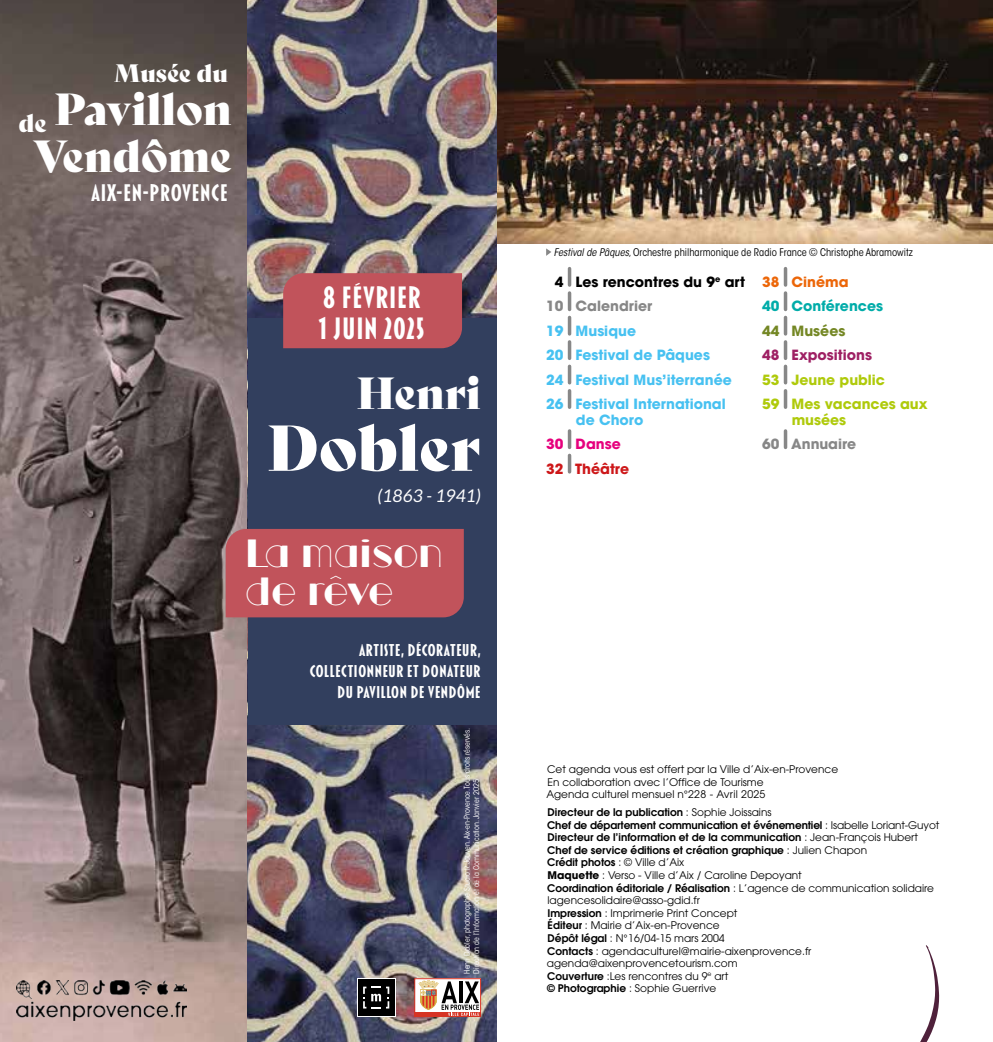
<style>
.page{position:relative;width:993px;height:1042px;background:#fff}
.page>*{position:absolute;margin:0;border:0;box-sizing:border-box;transform-origin:0 0}
.t1{font:63px "Bely Display";letter-spacing:-.005em;color:#fff}
.t2{font:43.75px/47.4px "Bely Display";color:#fff;text-align:center}
.t3{font:36.75px/37.8px "Broadacre Thin 3";letter-spacing:-.005em;color:#fff}
.t4{font:700 31.5px/31.5px "Blakely";color:#fff}
.t5{font:700 24.5px "Blakely";color:#fff}
.t6{font:24.5px "Bely Display";letter-spacing:-.005em;color:#fff}
.t7{font:700 17.5px/21px "Blakely";color:#fff;text-align:right}
.t8{font:italic 17.5px "Lato";color:#fff}
.t9{font:700 14px/24.5px "ITC Avant Garde Pro";color:#47c1f1}
.t10{font:700 14px/24.5px "ITC Avant Garde Pro";color:#afca0b}
.t11{font:700 14px/24.5px "ITC Avant Garde Pro";color:#000}
.t12{font:700 14px "ITC Avant Garde Pro";color:#00aca9}
.t13{font:700 14px "ITC Avant Garde Pro";color:#9e2063}
.t14{font:700 14px "ITC Avant Garde Pro";color:#878787}
.t15{font:700 14px "ITC Avant Garde Pro";color:#cd1719}
.t16{font:700 14px "ITC Avant Garde Pro";color:#ec6608}
.t17{font:700 14px "ITC Avant Garde Pro";color:#748724}
.t18{font:700 14px "ITC Avant Garde Pro";color:#e6007d}
.t19{font:10.5px/12.6px "ITC Avant Garde Pro";color:#000}
.t20{font:condensed 10.5px "ITC Avant Garde Std";color:#000}
.t21{font:condensed 7.88px/9.5px "ITC Avant Garde Std";color:#fff}
.s1{font-style:italic}
.s2{color:#878787}
.s3{font-weight:600}
.s4{font-weight:700}
</style>
<div class="page">
<svg style="left:546px;top:248px;width:5px;height:8px"></svg>
<img style="left:496px;top:0;width:496px;height:243px">
<svg style="left:567px;top:269px;width:4px;height:16px"></svg>
<svg style="left:567px;top:293px;width:4px;height:16px"></svg>
<svg style="left:567px;top:317px;width:4px;height:17px"></svg>
<svg style="left:567px;top:342px;width:4px;height:16px"></svg>
<svg style="left:567px;top:366px;width:4px;height:17px"></svg>
<svg style="left:567px;top:391px;width:4px;height:16px"></svg>
<svg style="left:567px;top:431px;width:4px;height:16px"></svg>
<svg style="left:567px;top:455px;width:4px;height:17px"></svg>
<svg style="left:783px;top:269px;width:4px;height:16px"></svg>
<svg style="left:783px;top:293px;width:4px;height:16px"></svg>
<svg style="left:783px;top:317px;width:4px;height:17px"></svg>
<svg style="left:783px;top:342px;width:4px;height:16px"></svg>
<svg style="left:783px;top:366px;width:4px;height:17px"></svg>
<svg style="left:783px;top:391px;width:4px;height:16px"></svg>
<svg style="left:783px;top:431px;width:4px;height:16px"></svg>
<img style="left:0;top:0;width:248px;height:1042px">
<img style="left:248px;top:0;width:248px;height:1042px">
<div style="left:248px;top:317px;width:248px;height:407px;background:#323f5e"></div>
<div style="left:283px;top:273px;width:179px;height:75px;background:#c1535b"></div>
<div style="left:225px;top:529px;width:238px;height:88px;background:#c1535b"></div>
<div style="left:414px;top:978px;width:66px;height:37px;background:#fff"></div>
<div style="left:414px;top:978px;width:66px;height:37px;border:1px solid #d63323"></div>
<div style="left:414px;top:1011px;width:66px;height:5px;background:#d63323"></div>
<svg style="left:418px;top:980px;width:61px;height:36px"></svg>
<svg style="left:357px;top:978px;width:38px;height:38px"></svg>
<div style="left:358px;top:979px;width:36px;height:37px;background:#000"></div>
<svg style="left:363px;top:986px;width:26px;height:22px"></svg>
<img style="left:16px;top:980px;width:170px;height:40px">
<svg style="left:920px;top:945px;width:19px;height:97px"></svg>
<h3 class="t6" style="left:114px;top:53px;width:115px">Musée du</h3>
<h2 class="t2" style="left:33px;top:82px;width:200px">Pavillon<br>Vendôme</h2>
<h3 class="t5" style="left:91px;top:181px;width:139px">AIX-EN-PROVENCE</h3>
<h3 class="t6" style="left:19px;top:103px;width:30px">de</h3>
<h3 class="t4" style="left:318px;top:282px;width:108px">8 FÉVRIER<br>1 JUIN 2025</h3>
<h2 class="t2" style="left:356px;top:366px;width:126px">Henri</h2>
<h1 class="t1" style="left:267px;top:397px;width:215px">Dobler</h1>
<h3 class="t8" style="left:377px;top:485px;width:105px">(1863 - 1941)</h3>
<h3 class="t3" style="left:245px;top:534px;width:199px">La maison de rêve</h3>
<h3 class="t7" style="left:309px;top:640px;width:173px">ARTISTE, DÉCORATEUR,<br>COLLECTIONNEUR ET DONATEUR<br>DU PAVILLON DE VENDÔME</h3>
<p class="t21" style="left:462px;top:974px;width:247px;rotate:-90deg">Henri Dobler, photographie Studio R.Jouven. Aix-en-Provence. Tous droits réservés.<br>Direction de l’Information et de la Communication. Janvier 2025</p>
<p class="t20" style="left:553px;top:246px;width:360px"><span class="s1">Festival de Pâques</span>, Orchestre philharmonique de Radio France © Christophe Abramowitz</p>
<h3 class="t11" style="left:546px;top:269px;width:200px;text-indent:9px">4 Les rencontres du 9<sup>e</sup> art<br><span class="s2">10 Calendrier</span></h3>
<h3 class="t9" style="left:546px;top:318px;width:187px">19 Musique<br>20 Festival de Pâques<br>24 Festival Mus’iterranée<br>26 Festival International</h3>
<h3 class="t9" style="left:575px;top:407px;width:69px">de Choro</h3>
<h3 class="t18" style="left:546px;top:435px;width:76px">30 Danse</h3>
<h3 class="t15" style="left:546px;top:459px;width:84px">32 Théâtre</h3>
<h3 class="t16" style="left:761px;top:272px;width:88px">38 Cinéma</h3>
<h3 class="t12" style="left:761px;top:297px;width:122px">40 Conférences</h3>
<h3 class="t17" style="left:761px;top:321px;width:85px">44 Musées</h3>
<h3 class="t13" style="left:761px;top:346px;width:111px">48 Expositions</h3>
<h3 class="t10" style="left:761px;top:367px;width:167px">53 Jeune public<br>59 Mes vacances aux</h3>
<h3 class="t10" style="left:791px;top:407px;width:56px">musées</h3>
<h3 class="t14" style="left:761px;top:435px;width:96px">60 Annuaire</h3>
<p class="t19" style="left:546px;top:763px;width:293px">Cet agenda vous est offert par la Ville d’Aix-en-Provence<br>En collaboration avec l’Office de Tourisme<br>Agenda culturel mensuel n°228 - Avril 2025</p>
<p class="t19" style="left:546px;top:805px;width:394px"><span class="s3">Directeur de la publication</span> : Sophie Joissains<br><span class="s3">Chef de département communication et événementiel</span> : Isabelle Loriant-Guyot <span class="s3">Directeur de l’information et de la communication</span> : Jean-François Hubert <span class="s3">Chef de service éditions et création graphique</span> : Julien Chapon<br><span class="s3">Crédit photos</span> : © Ville d’Aix<br><span class="s4">Maquette</span> : Verso - Ville d’Aix / Caroline Depoyant<br><span class="s3">Coordination éditoriale / Réalisation</span> : L’agence de communication solidaire lagencesolidaire@asso-gdid.fr<br><span class="s3">Impression</span> : Imprimerie Print Concept<br><span class="s3">Éditeur</span> : Mairie d’Aix-en-Provence<br><span class="s3">Dépôt légal</span> : N°16/04-15 mars 2004<br><span class="s3">Contacts</span> : agendaculturel@mairie-aixenprovence.fr agenda@aixenprovencetourism.com<br><span class="s3">Couverture</span> :Les rencontres du 9<sup>e</sup> art<br><span class="s3">© Photographie</span> : Sophie Guerrive</p>
</div>
